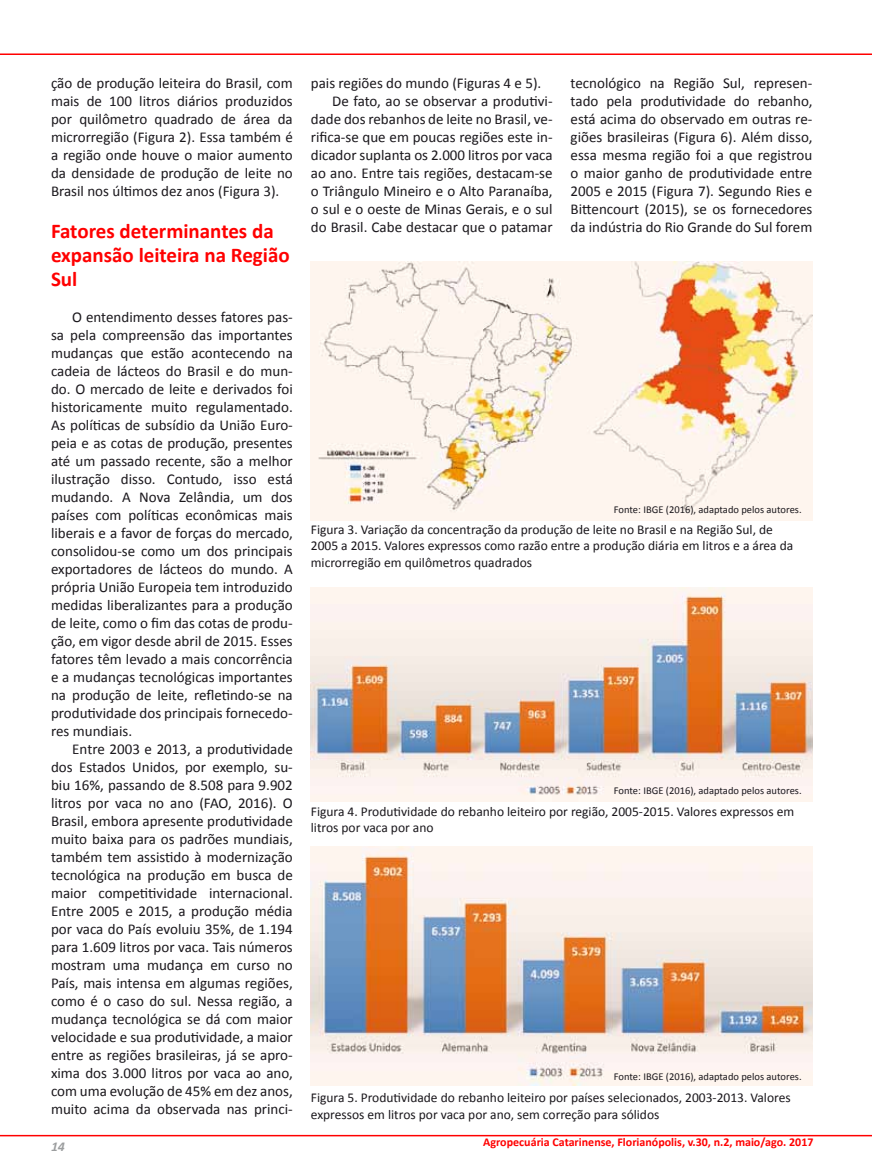
<style>
.page{position:relative;width:872px;height:1170px;background:#fff}
.page>*{position:absolute;margin:0;border:0;box-sizing:border-box;transform-origin:0 0}
.t1{font:700 21px/24px "Calibri";color:#f00}
.t2{font:15px/18px "Calibri";color:#1a171c;text-align:justify}
.t3{font:13.5px/16.5px "Calibri";color:#1a171c}
.t4{font:italic 700 13.5px "Calibri";color:#9c9e9f}
.t5{font:700 12px "Calibri";color:#f00}
.t6{font:10.5px "Calibri";color:#1a171c}
</style>
<div class="page">
<hr style="left:0;top:53px;width:872px;height:2px;background:#f00">
<hr style="left:0;top:1134px;width:872px;height:2px;background:#f00">
<img style="left:311px;top:261px;width:501px;height:259px">
<img style="left:311px;top:587px;width:501px;height:215px">
<img style="left:311px;top:846px;width:501px;height:239px">
<p class="t2" style="left:51px;top:73px;width:243px">ção de produção leiteira do Brasil, com mais de 100 litros diários produzidos por quilômetro quadrado de área da microrregião (Figura 2). Essa também é a região onde houve o maior aumento da densidade de produção de leite no Brasil nos últimos dez anos (Figura 3).</p>
<h1 class="t1" style="left:51px;top:218px;width:240px">Fatores determinantes da expansão leiteira na Região<br>Sul</h1>
<p class="t2" style="left:51px;top:307px;width:243px;text-indent:21px">O entendimento desses fatores pas&shy;sa pela compreensão das importantes mudanças que estão acontecendo na cadeia de lácteos do Brasil e do mun&shy;do. O mercado de leite e derivados foi historicamente muito regulamentado.<br>As políticas de subsídio da União Euro&shy;peia e as cotas de produção, presentes até um passado recente, são a melhor ilustração disso. Contudo, isso está mudando. A Nova Zelândia, um dos países com políticas econômicas mais liberais e a favor de forças do mercado, consolidou-se como um dos principais exportadores de lácteos do mundo. A própria União Europeia tem introduzido medidas liberalizantes para a produção de leite, como o fim das cotas de produ&shy;ção, em vigor desde abril de 2015. Esses fatores têm levado a mais concorrência e a mudanças tecnológicas importantes na produção de leite, refletindo-se na produtividade dos principais fornecedo&shy;res mundiais.</p>
<p class="t2" style="left:51px;top:739px;width:243px;text-indent:21px">Entre 2003 e 2013, a produtividade dos Estados Unidos, por exemplo, su&shy;biu 16%, passando de 8.508 para 9.902 litros por vaca no ano (FAO, 2016). O Brasil, embora apresente produtividade muito baixa para os padrões mundiais, também tem assistido à modernização tecnológica na produção em busca de maior competitividade internacional.<br>Entre 2005 e 2015, a produção média por vaca do País evoluiu 35%, de 1.194 para 1.609 litros por vaca. Tais números mostram uma mudança em curso no País, mais intensa em algumas regiões, como é o caso do sul. Nessa região, a mudança tecnológica se dá com maior velocidade e sua produtividade, a maior entre as regiões brasileiras, já se apro&shy;xima dos 3.000 litros por vaca ao ano, com uma evolução de 45% em dez anos, muito acima da observada nas princi-</p>
<p class="t4" style="left:51px;top:1137px;width:16px">14</p>
<p class="t2" style="left:311px;top:73px;width:232px">pais regiões do mundo (Figuras 4 e 5).</p>
<p class="t2" style="left:332px;top:91px;width:222px">De fato, ao se observar a produtivi-</p>
<p class="t2" style="left:311px;top:109px;width:243px">dade dos rebanhos de leite no Brasil, ve-</p>
<p class="t2" style="left:311px;top:127px;width:243px">rifica-se que em poucas regiões este in-</p>
<p class="t2" style="left:311px;top:145px;width:243px">dicador suplanta os 2.000 litros por vaca</p>
<p class="t2" style="left:311px;top:163px;width:243px">ao ano. Entre tais regiões, destacam-se</p>
<p class="t2" style="left:311px;top:181px;width:243px">o Triângulo Mineiro e o Alto Paranaíba,</p>
<p class="t2" style="left:311px;top:199px;width:243px">o sul e o oeste de Minas Gerais, e o sul</p>
<p class="t2" style="left:311px;top:217px;width:243px">do Brasil. Cabe destacar que o patamar</p>
<p class="t2" style="left:570px;top:73px;width:243px">tecnológico na Região Sul, represen&shy;tado pela produtividade do rebanho, está acima do observado em outras re&shy;giões brasileiras (Figura 6). Além disso, essa mesma região foi a que registrou o maior ganho de produtividade entre 2005 e 2015 (Figura 7). Segundo Ries e Bittencourt (2015), se os fornecedores da indústria do Rio Grande do Sul forem</p>
<p class="t6" style="left:614px;top:502px;width:189px">Fonte: IBGE (2016), adaptado pelos autores.</p>
<p class="t3" style="left:311px;top:520px;width:484px">Figura 3. Variação da concentração da produção de leite no Brasil e na Região Sul, de<br>2005 a 2015. Valores expressos como razão entre a produção diária em litros e a área da microrregião em quilômetros quadrados</p>
<p class="t6" style="left:614px;top:783px;width:189px">Fonte: IBGE (2016), adaptado pelos autores.</p>
<p class="t3" style="left:311px;top:802px;width:485px">Figura 4. Produtividade do rebanho leiteiro por região, 2005-2015. Valores expressos em litros por vaca por ano</p>
<p class="t6" style="left:614px;top:1068px;width:189px">Fonte: IBGE (2016), adaptado pelos autores.</p>
<p class="t3" style="left:311px;top:1089px;width:481px">Figura 5. Produtividade do rebanho leiteiro por países selecionados, 2003-2013. Valores expressos em litros por vaca por ano, sem correção para sólidos</p>
<p class="t5" style="left:483px;top:1133px;width:332px">Agropecuária Catarinense, Florianópolis, v.30, n.2, maio/ago. 2017</p>
</div>
